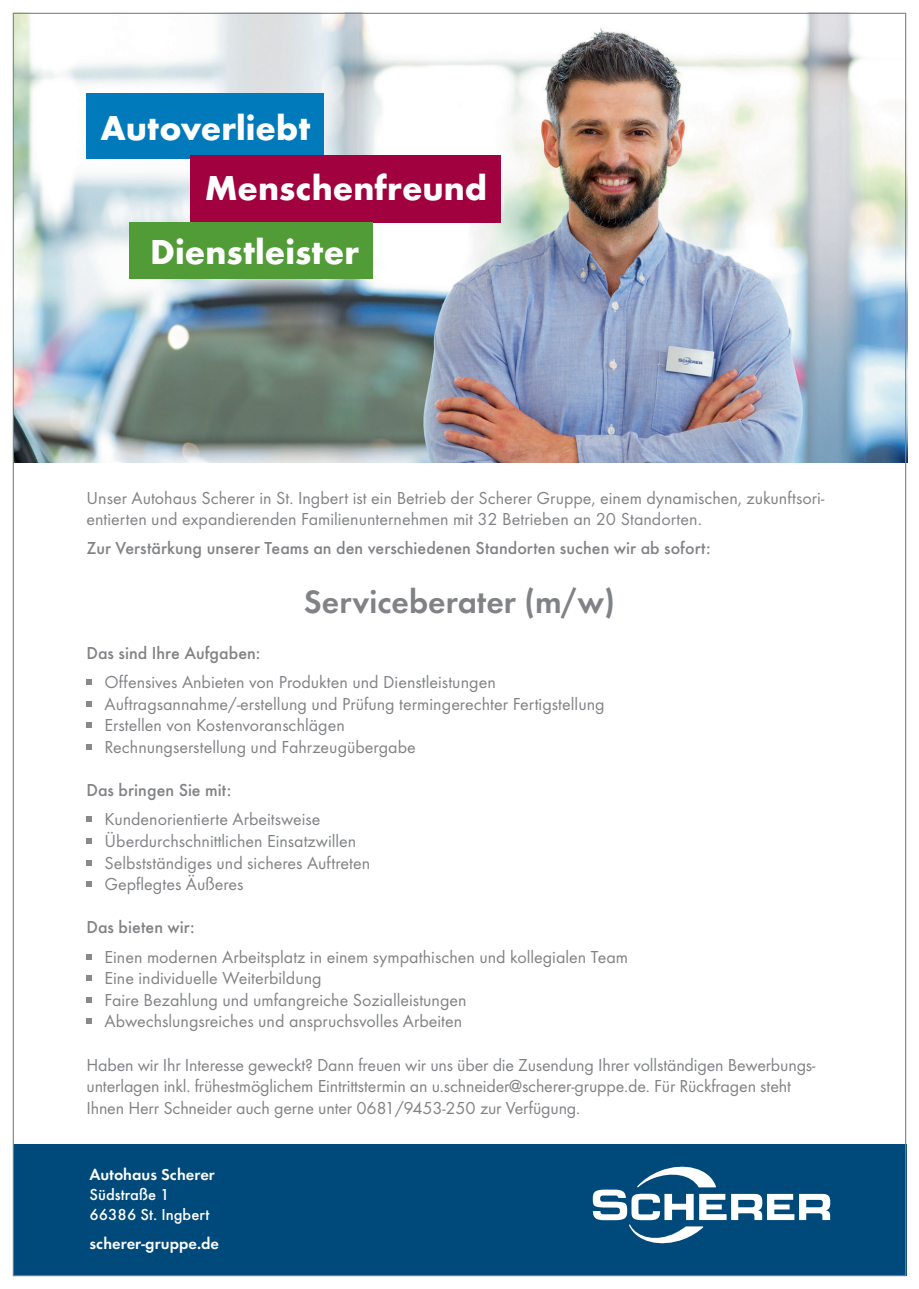
<style>
.page{position:relative;width:919px;height:1289px;background:#fff}
.page>*{position:absolute;margin:0;border:0;box-sizing:border-box;transform-origin:0 0}
.t1{font:700 35.85px/60.3px "Futura T";color:#fff}
.t2{font:600 33.75px "Futura T";color:#808285}
.t3{font:18px/21.6px "Futura T";color:#808285}
.t4{font:500 18px "Futura T";color:#808285}
.t5{font:600 16.5px "Futura T";color:#fff}
.t6{font:500 16.5px/19.8px "Futura T";color:#fff}
</style>
<div class="page">
<img style="left:15px;top:13px;width:892px;height:450px">
<div style="left:13px;top:1144px;width:893px;height:132px;background:#00497b"></div>
<svg style="left:592px;top:1166px;width:238px;height:78px"></svg>
<svg style="left:86px;top:679px;width:6px;height:6px"></svg>
<svg style="left:86px;top:701px;width:6px;height:5px"></svg>
<svg style="left:86px;top:722px;width:6px;height:6px"></svg>
<svg style="left:86px;top:744px;width:6px;height:6px"></svg>
<svg style="left:86px;top:816px;width:6px;height:6px"></svg>
<svg style="left:86px;top:838px;width:6px;height:6px"></svg>
<svg style="left:86px;top:860px;width:6px;height:5px"></svg>
<svg style="left:86px;top:881px;width:6px;height:6px"></svg>
<svg style="left:86px;top:954px;width:6px;height:5px"></svg>
<svg style="left:86px;top:975px;width:6px;height:6px"></svg>
<svg style="left:86px;top:997px;width:6px;height:5px"></svg>
<svg style="left:86px;top:1018px;width:6px;height:6px"></svg>
<div style="left:86px;top:94px;width:238px;height:65px;background:#007abb"></div>
<div style="left:190px;top:155px;width:310px;height:67px;background:#a1013f"></div>
<div style="left:129px;top:222px;width:244px;height:57px;background:#529c38"></div>
<h1 class="t1" style="left:205px;top:97px;width:284px;text-indent:-104px">Autoverliebt<br>Menschenfreund</h1>
<h1 class="t1" style="left:150px;top:221px;width:210px">Dienstleister</h1>
<p class="t3" style="left:86px;top:487px;width:739px">Unser Autohaus Scherer in St. Ingbert ist ein Betrieb der Scherer Gruppe, einem dynamischen, zukunftsori&shy;entierten und expandierenden Familienunternehmen mit 32 Betrieben an 20 Standorten.</p>
<p class="t4" style="left:86px;top:538px;width:625px">Zur Verstärkung unserer Teams an den verschiedenen Standorten suchen wir ab sofort:</p>
<h2 class="t2" style="left:304px;top:581px;width:312px">Serviceberater (m/w)</h2>
<p class="t4" style="left:86px;top:642px;width:175px">Das sind Ihre Aufgaben:</p>
<p class="t3" style="left:104px;top:671px;width:501px">Offensives Anbieten von Produkten und Dienstleistungen Auftragsannahme/-erstellung und Prüfung termingerechter Fertigstellung Erstellen von Kostenvoranschlägen<br>Rechnungserstellung und Fahrzeugübergabe</p>
<p class="t4" style="left:86px;top:779px;width:146px">Das bringen Sie mit:</p>
<p class="t3" style="left:104px;top:808px;width:267px">Kundenorientierte Arbeitsweise Überdurchschnittlichen Einsatzwillen Selbstständiges und sicheres Auftreten Gepflegtes Äußeres</p>
<p class="t4" style="left:86px;top:916px;width:110px">Das bieten wir:</p>
<p class="t3" style="left:104px;top:945px;width:525px">Einen modernen Arbeitsplatz in einem sympathischen und kollegialen Team Eine individuelle Weiterbildung<br>Faire Bezahlung und umfangreiche Sozialleistungen<br>Abwechslungsreiches und anspruchsvolles Arbeiten</p>
<p class="t3" style="left:86px;top:1053px;width:730px">Haben wir Ihr Interesse geweckt? Dann freuen wir uns über die Zusendung Ihrer vollständigen Bewerbungs&shy;unterlagen inkl. frühestmöglichem Eintrittstermin an u.schneider@scherer-gruppe.de. Für Rückfragen steht<br>Ihnen Herr Schneider auch gerne unter 0681/9453-250 zur Verfügung.</p>
<p class="t5" style="left:90px;top:1165px;width:127px">Autohaus Scherer</p>
<p class="t6" style="left:90px;top:1184px;width:121px">Südstraße 1<br>66386 St. Ingbert</p>
<p class="t5" style="left:90px;top:1233px;width:131px">scherer-gruppe.de</p>
</div>
